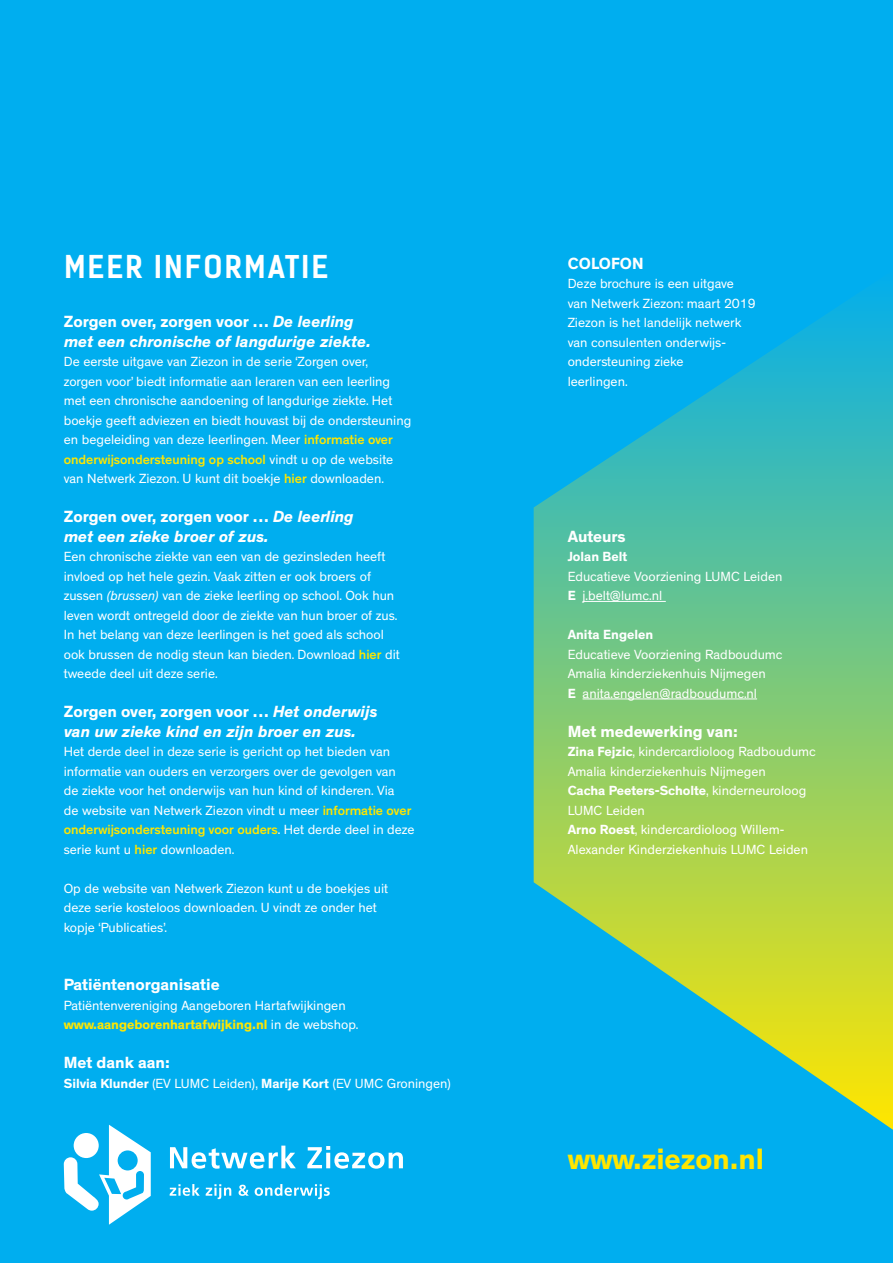
<style>
.page{position:relative;width:893px;height:1263px;background:#00aeef}
.page>*{position:absolute;margin:0;border:0;box-sizing:border-box;transform-origin:0 0}
.t1{font:700 30px "Kelson Sans";letter-spacing:.065em;color:#fff}
.t2{font:700 30px "Theinhardt";color:#ffe600}
.t3{font:italic 700 16.5px/19.5px "Theinhardt";color:#fff}
.t4{font:700 16.5px "Theinhardt";color:#fff}
.t5{font:13.5px/19.5px "Theinhardt";color:#fff}
.t6{font:700 13.5px "Theinhardt";color:#fff}
.s1{font-style:normal}
.s2{font-weight:500;color:#ffe600}
.s3{font-style:italic}
.s4{font-weight:700;color:#ffe600}
.s5{font-weight:700}
</style>
<div class="page">
<svg style="left:534px;top:301px;width:359px;height:829px"></svg>
<svg style="left:64px;top:1125px;width:87px;height:100px"></svg>
<svg style="left:170px;top:1145px;width:126px;height:24px"></svg>
<svg style="left:307px;top:1146px;width:96px;height:23px"></svg>
<svg style="left:170px;top:1184px;width:30px;height:12px"></svg>
<svg style="left:206px;top:1184px;width:25px;height:15px"></svg>
<svg style="left:239px;top:1185px;width:10px;height:11px"></svg>
<svg style="left:255px;top:1184px;width:75px;height:15px"></svg>
<hr style="left:583px;top:601px;width:83px;height:1px;background:#fff">
<hr style="left:583px;top:699px;width:174px;height:1px;background:#fff">
<h1 class="t1" style="left:64px;top:248px;width:266px">MEER INFORMATIE</h1>
<p class="t3" style="left:64px;top:312px;width:308px"><span class="s1">Zorgen over, zorgen voor …</span> De leerling met een chronische of langdurige ziekte.</p>
<p class="t5" style="left:64px;top:352px;width:349px">De eerste uitgave van Ziezon in de serie ‘Zorgen over,<br>zorgen voor’ biedt informatie aan leraren van een leerling met een chronische aandoening of langdurige ziekte. Het boekje geeft adviezen en biedt houvast bij de ondersteuning en begeleiding van deze leerlingen. Meer <span class="s2">informatie over onderwijsondersteuning op school</span> vindt u op de website van Netwerk Ziezon. U kunt dit boekje <span class="s2">hier</span> downloaden.</p>
<p class="t3" style="left:64px;top:507px;width:291px"><span class="s1">Zorgen over, zorgen voor …</span> De leerling met een zieke broer of zus.</p>
<p class="t5" style="left:64px;top:547px;width:337px">Een chronische ziekte van een van de gezinsleden heeft invloed op het hele gezin. Vaak zitten er ook broers of zussen <span class="s3">(brussen)</span> van de zieke leerling op school. Ook hun leven wordt ontregeld door de ziekte van hun broer of zus.<br>In het belang van deze leerlingen is het goed als school ook brussen de nodig steun kan bieden. Download <span class="s2">hier</span> dit tweede deel uit deze serie.</p>
<p class="t3" style="left:64px;top:702px;width:315px"><span class="s1">Zorgen over, zorgen voor …</span> Het onderwijs van uw zieke kind en zijn broer en zus.</p>
<p class="t5" style="left:64px;top:742px;width:352px">Het derde deel in deze serie is gericht op het bieden van informatie van ouders en verzorgers over de gevolgen van<br>de ziekte voor het onderwijs van hun kind of kinderen. Via<br>de website van Netwerk Ziezon vindt u meer <span class="s2">informatie over onderwijsondersteuning voor ouders</span>. Het derde deel in deze serie kunt u <span class="s2">hier</span> downloaden.</p>
<p class="t5" style="left:64px;top:879px;width:326px">Op de website van Netwerk Ziezon kunt u de boekjes uit deze serie kosteloos downloaden. U vindt ze onder het kopje ‘Publicaties’.</p>
<p class="t4" style="left:64px;top:974px;width:157px">Patiëntenorganisatie</p>
<p class="t5" style="left:64px;top:996px;width:296px">Patiëntenvereniging Aangeboren Hartafwijkingen <span class="s4">www.aangeborenhartafwijking.nl</span> in de webshop.</p>
<p class="t4" style="left:64px;top:1052px;width:108px">Met dank aan:</p>
<p class="t5" style="left:64px;top:1074px;width:389px"><span class="s5">Silvia Klunder</span> (EV LUMC Leiden), <span class="s5">Marije Kort</span> (EV UMC Groningen)</p>
<p class="t4" style="left:568px;top:253px;width:77px">COLOFON</p>
<p class="t5" style="left:568px;top:274px;width:190px">Deze brochure is een uitgave van Netwerk Ziezon: maart 2019<br>Ziezon is het landelijk netwerk van consulenten onderwijs&shy;ondersteuning zieke<br>leerlingen.</p>
<p class="t4" style="left:568px;top:526px;width:59px">Auteurs</p>
<p class="t6" style="left:568px;top:548px;width:61px">Jolan Belt</p>
<p class="t5" style="left:568px;top:567px;width:216px">Educatieve Voorziening LUMC Leiden<br><span class="s5">E</span> j.belt@lumc.nl</p>
<p class="t6" style="left:568px;top:626px;width:87px">Anita Engelen</p>
<p class="t5" style="left:568px;top:645px;width:216px">Educatieve Voorziening Radboudumc<br>Amalia kinderziekenhuis Nijmegen<br><span class="s5">E</span> anita.engelen@radboudumc.nl</p>
<p class="t4" style="left:568px;top:721px;width:172px">Met medewerking van:</p>
<p class="t5" style="left:568px;top:742px;width:250px"><span class="s5">Zina Fejzic</span>, kindercardioloog Radboudumc Amalia kinderziekenhuis Nijmegen<br><span class="s5">Cacha Peeters-Scholte</span>, kinderneuroloog LUMC Leiden<br><span class="s5">Arno Roest</span>, kindercardioloog Willem-Alexander Kinderziekenhuis LUMC Leiden</p>
<h1 class="t2" style="left:568px;top:1140px;width:198px">www.ziezon.nl</h1>
</div>
